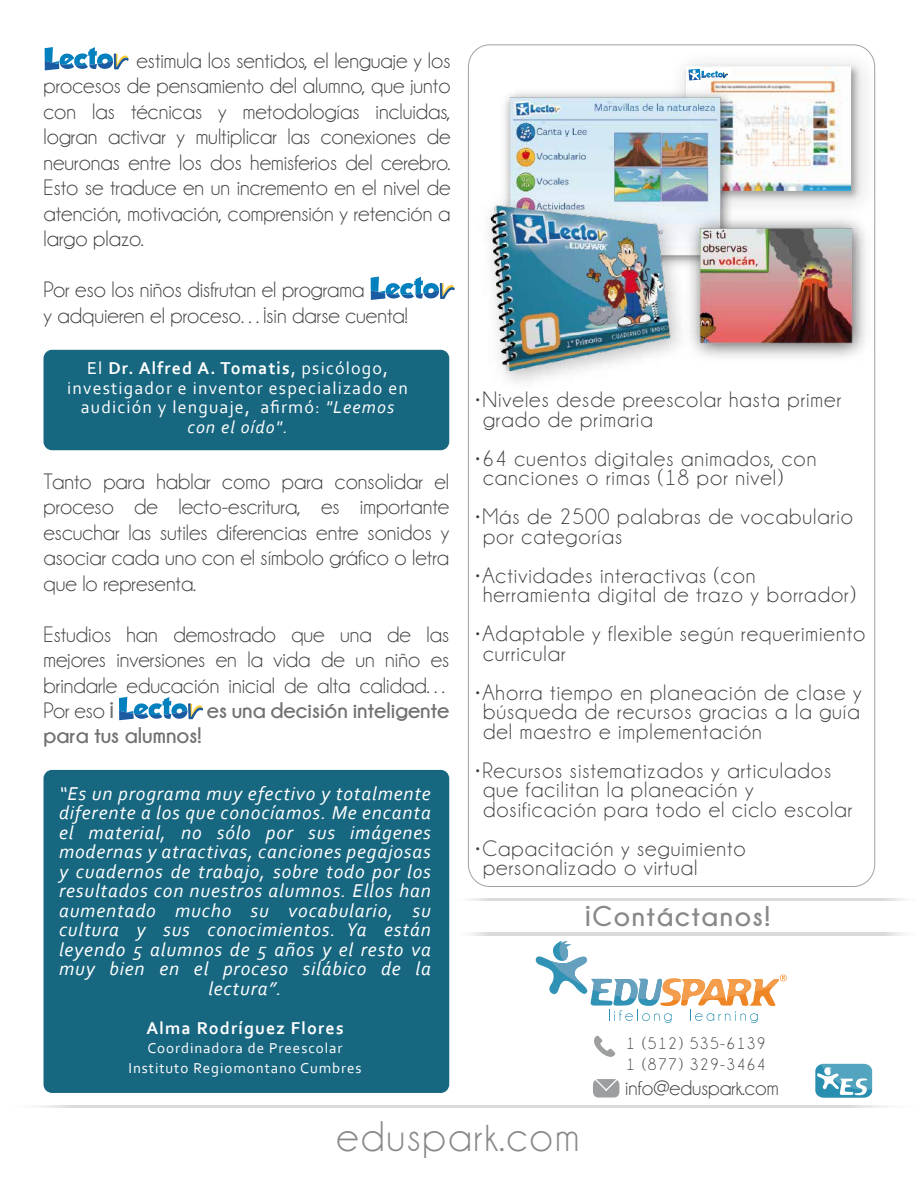
<style>
.page{position:relative;width:918px;height:1188px;background:#fff}
.page>*{position:absolute;margin:0;border:0;box-sizing:border-box;transform-origin:0 0}
.t1{font:43.35px "Champagne&Limousines";letter-spacing:.045em;color:#87888a}
.t2{font:700 28.5px "Champagne&Limousines";letter-spacing:.06em;color:#87888a}
.t3{font:22.5px/25.5px "Champagne&Limousines";letter-spacing:.045em;color:#3e3d40}
.t4{font:22.5px/25.5px "Champagne&Limousines";color:#3e3d40}
.t5{font:700 22.5px "Champagne&Limousines";color:#707172}
.t6{font:21.45px "Champagne&Limousines";color:#3e3d40}
.t7{font:italic 19.5px/19.5px "Corbel";letter-spacing:.045em;color:#fff;text-align:center}
.t8{font:18px/19.5px "Corbel";letter-spacing:.065em;color:#fff;text-align:center}
.t9{font:700 18px "Corbel";letter-spacing:.065em;color:#fff}
.t10{font:16.8px/21.5px "Champagne&Limousines";letter-spacing:.08em;color:#3e3d40}
.t11{font:15px/19.5px "Corbel";letter-spacing:.065em;color:#fff;text-align:center}
.s1{font-weight:700}
.s2{font-style:italic}
.s3{font-weight:700;color:#707172}
</style>
<div class="page">
<div style="left:44px;top:350px;width:405px;height:100px;background:#186781"></div>
<hr style="left:40px;top:1105px;width:846px;height:3px;background:#d9dadb">
<div style="left:44px;top:770px;width:405px;height:323px;background:#186781"></div>
<svg style="left:471px;top:898px;width:433px;height:3px"></svg>
<svg style="left:471px;top:933px;width:433px;height:2px"></svg>
<svg style="left:815px;top:1064px;width:57px;height:34px"></svg>
<img style="left:661px;top:44px;width:215px;height:157px">
<img style="left:680px;top:61px;width:184px;height:140px">
<img style="left:686px;top:67px;width:165px;height:124px">
<div style="left:688px;top:68px;width:43px;height:10px;background:#fff"></div>
<svg style="left:689px;top:69px;width:39px;height:16px"></svg>
<img style="left:505px;top:85px;width:233px;height:116px">
<img style="left:706px;top:201px;width:170px;height:174px">
<svg style="left:119px;top:697px;width:84px;height:23px"></svg>
<svg style="left:370px;top:276px;width:85px;height:24px"></svg>
<svg style="left:44px;top:47px;width:85px;height:23px"></svg>
<img style="left:487px;top:187px;width:219px;height:195px">
<div style="left:593px;top:1079px;width:26px;height:19px;background:#9c9e9f;border-radius:5px"></div>
<svg style="left:595px;top:1079px;width:22px;height:12px"></svg>
<svg style="left:536px;top:941px;width:251px;height:82px"></svg>
<svg style="left:594px;top:1036px;width:21px;height:21px"></svg>
<p class="t3" style="left:44px;top:48px;width:409px;text-align:justify;text-indent:93px">estimula los sentidos, el lenguaje y los procesos de pensamiento del alumno, que junto con las técnicas y metodologías incluidas, logran activar y multiplicar las conexiones de neuronas entre los dos hemisferios del cerebro.<br>Esto se traduce en un incremento en el nivel de atención, motivación, comprensión y retención a largo plazo.</p>
<p class="t4" style="left:44px;top:277px;width:366px">Por eso los niños disfrutan el programa<br>y adquieren el proceso…¡sin darse cuenta!</p>
<p class="t8" style="left:67px;top:358px;width:342px">El <span class="s1">Dr. Alfred A. Tomatis</span>, psicólogo, investigador e inventor especializado en audición y lenguaje, afirmó: <span class="s2">"Leemos con el oído".</span></p>
<p class="t3" style="left:44px;top:469px;width:407px;text-align:justify">Tanto para hablar como para consolidar el proceso de lecto-escritura, es importante escuchar las sutiles diferencias entre sonidos y asociar cada uno con el símbolo gráfico o letra que lo representa.</p>
<p class="t3" style="left:44px;top:621px;width:407px;text-align:justify">Estudios han demostrado que una de las mejores inversiones en la vida de un niño es brindarle educación inicial de alta calidad… Por eso <span class="s3">¡</span></p>
<p class="t5" style="left:207px;top:698px;width:244px">es una decisión inteligente</p>
<p class="t5" style="left:44px;top:723px;width:160px">para tus alumnos!</p>
<p class="t7" style="left:59px;top:783px;width:373px">“Es un programa muy efectivo y totalmente diferente a los que conocíamos. Me encanta el material, no sólo por sus imágenes modernas y atractivas, canciones pegajosas y cuadernos de trabajo, sobre todo por los resultados con nuestros alumnos. Ellos han aumentado mucho su vocabulario, su cultura y sus conocimientos. Ya están leyendo 5 alumnos de 5 años y el resto va muy bien en el proceso silábico de la lectura”.</p>
<p class="t9" style="left:146px;top:1017px;width:199px">Alma Rodríguez Flores</p>
<p class="t11" style="left:128px;top:1038px;width:235px">Coordinadora de Preescolar<br>Instituto Regiomontano Cumbres</p>
<p class="t3" style="left:483px;top:390px;width:360px;line-height:19.5px;text-indent:-9px">•Niveles desde preescolar hasta primer grado de primaria</p>
<p class="t3" style="left:483px;top:449px;width:335px;line-height:19.5px;text-indent:-9px">•64 cuentos digitales animados, con canciones o rimas (18 por nivel)</p>
<p class="t3" style="left:483px;top:507px;width:372px;line-height:19.5px;text-indent:-9px">•Más de 2500 palabras de vocabulario por categorías</p>
<p class="t3" style="left:483px;top:566px;width:374px;line-height:19.5px;text-indent:-9px">•Actividades interactivas (con herramienta digital de trazo y borrador)</p>
<p class="t3" style="left:483px;top:624px;width:384px;line-height:19.5px;text-indent:-9px">•Adaptable y flexible según requerimiento curricular</p>
<p class="t3" style="left:483px;top:683px;width:380px;line-height:19.5px;text-align:justify;text-indent:-9px">•Ahorra tiempo en planeación de clase y búsqueda de recursos gracias a la guía del maestro e implementación</p>
<p class="t3" style="left:483px;top:761px;width:371px;line-height:19.5px;text-indent:-9px">•Recursos sistematizados y articulados que facilitan la planeación y dosificación para todo el ciclo escolar</p>
<p class="t3" style="left:483px;top:839px;width:264px;line-height:19.5px;text-indent:-9px">•Capacitación y seguimiento personalizado o virtual</p>
<p class="t2" style="left:586px;top:901px;width:186px">¡Contáctanos!</p>
<p class="t10" style="left:626px;top:1033px;width:141px">1 (512) 535-6139<br>1 (877) 329-3464</p>
<p class="t6" style="left:625px;top:1077px;width:155px">info@eduspark.com</p>
<h1 class="t1" style="left:337px;top:1114px;width:244px">eduspark.com</h1>
</div>
